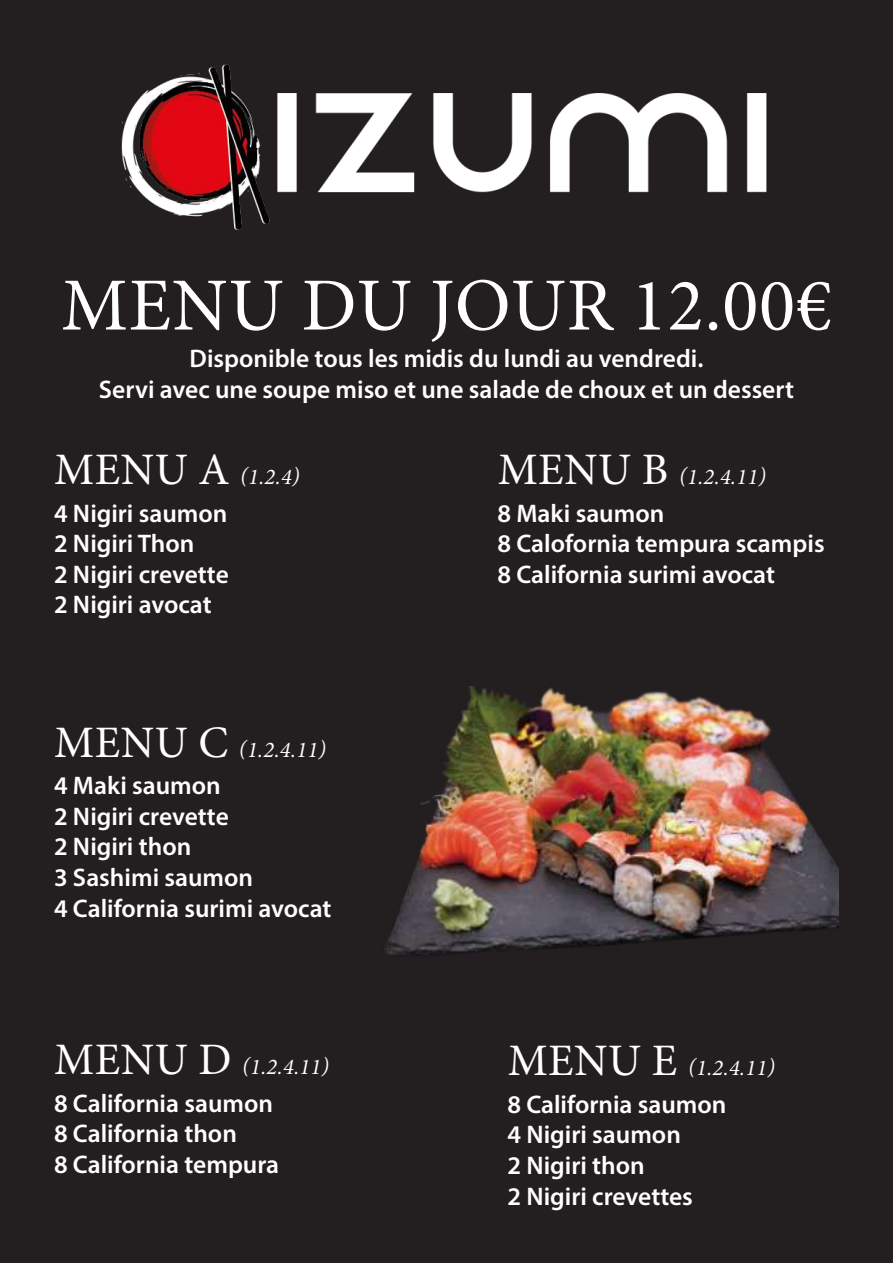
<style>
.page{position:relative;width:893px;height:1263px;background:#231f20}
.page>*{position:absolute;margin:0;border:0;box-sizing:border-box;transform-origin:0 0}
.t1{font:75px "Minion Pro";letter-spacing:.01em;color:#fff}
.t2{font:600 25.5px/30.6px "Myriad Pro";color:#fff}
.t3{font:italic 22.5px "Minion Pro";letter-spacing:.01em;color:#fff}
.s1{font-style:normal;font-size:45px}
</style>
<div class="page">
<img style="left:121px;top:64px;width:646px;height:166px">
<img style="left:386px;top:687px;width:453px;height:268px">
<h1 class="t1" style="left:61px;top:255px;width:772px">MENU DU JOUR 12.00€</h1>
<p class="t2" style="left:99px;top:343px;width:697px;text-align:center">Disponible tous les midis du lundi au vendredi.<br>Servi avec une soupe miso et une salade de choux et un dessert</p>
<p class="t3" style="left:54px;top:462px;width:247px"><span class="s1">MENU A</span> (1.2.4)</p>
<p class="t2" style="left:54px;top:497px;width:176px">4 Nigiri saumon<br>2 Nigiri Thon<br>2 Nigiri crevette<br>2 Nigiri avocat</p>
<p class="t3" style="left:54px;top:734px;width:273px"><span class="s1">MENU C</span> (1.2.4.11)</p>
<p class="t2" style="left:54px;top:770px;width:279px">4 Maki saumon<br>2 Nigiri crevette<br>2 Nigiri thon<br>3 Sashimi saumon<br>4 California surimi avocat</p>
<p class="t3" style="left:498px;top:462px;width:270px"><span class="s1">MENU B</span> (1.2.4.11)</p>
<p class="t2" style="left:497px;top:497px;width:329px">8 Maki saumon<br>8 Calofornia tempura scampis<br>8 California surimi avocat</p>
<p class="t3" style="left:54px;top:1052px;width:276px"><span class="s1">MENU D</span> (1.2.4.11)</p>
<p class="t3" style="left:508px;top:1053px;width:269px"><span class="s1">MENU E</span> (1.2.4.11)</p>
<p class="t2" style="left:54px;top:1087px;width:227px">8 California saumon<br>8 California thon<br>8 California tempura</p>
<p class="t2" style="left:507px;top:1088px;width:221px">8 California saumon<br>4 Nigiri saumon<br>2 Nigiri thon<br>2 Nigiri crevettes</p>
</div>
